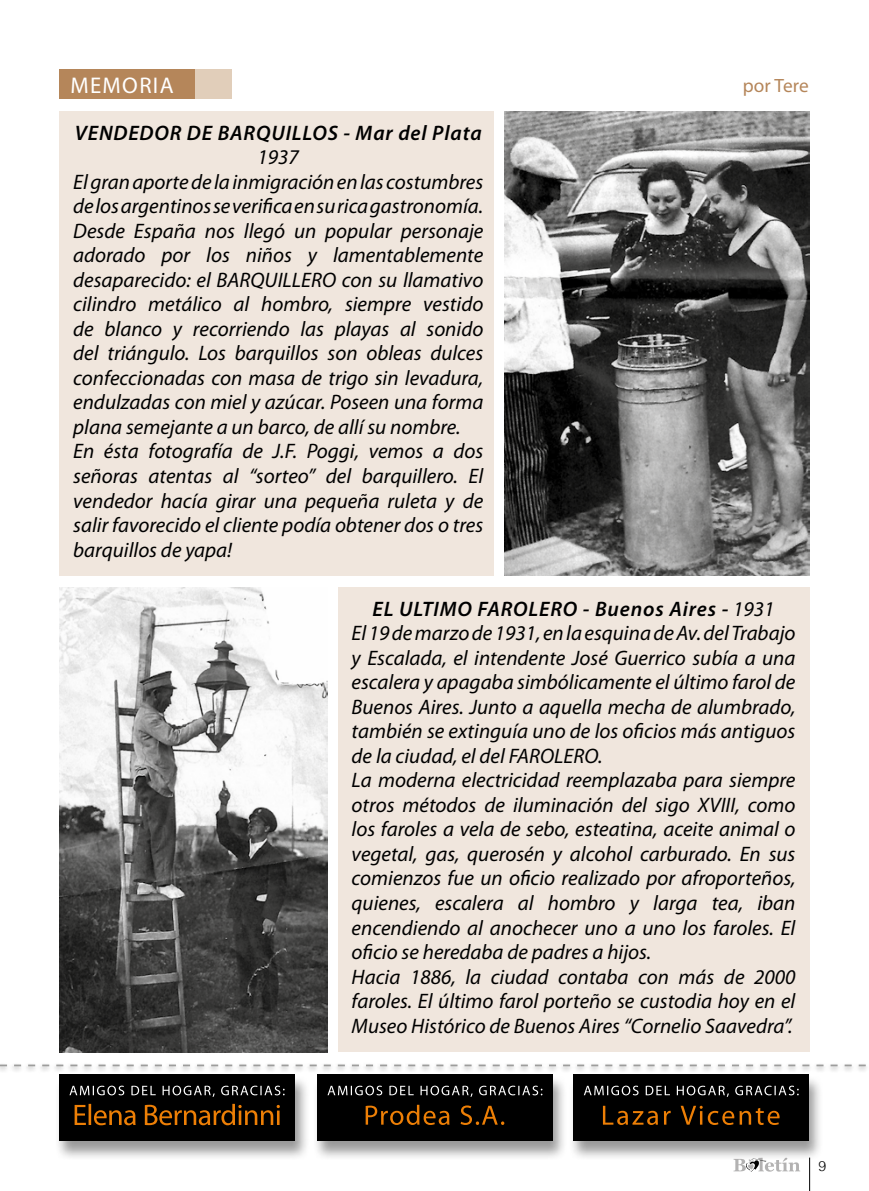
<style>
.page{position:relative;width:869px;height:1191px;background:#fff}
.page>*{position:absolute;margin:0;border:0;box-sizing:border-box;transform-origin:0 0}
.t1{font:22.75px "Myriad Pro";letter-spacing:.06em;color:#fff}
.t2{font:italic 21px/24.5px "Myriad Pro";color:#000}
.t3{font:italic 600 21px "Myriad Pro";letter-spacing:.04em;color:#000}
.t4{font:19.25px "Myriad Pro";letter-spacing:.01em;color:#b5865a}
.t5{font:300 14px "Helvetica";color:#000}
.s1{font-weight:600}
</style>
<div class="page">
<hr style="left:809px;top:1157px;width:1px;height:34px;background:#000">
<svg style="left:733px;top:1160px;width:66px;height:11px"></svg>
<div style="left:568px;top:1074px;width:255px;height:86px;background:#000;opacity:.4"></div>
<div style="left:573px;top:1074px;width:235px;height:66px;background:#000"></div>
<div style="left:312px;top:1074px;width:255px;height:86px;background:#000;opacity:.4"></div>
<div style="left:317px;top:1074px;width:235px;height:66px;background:#000"></div>
<svg style="left:584px;top:1085px;width:214px;height:12px"></svg>
<svg style="left:327px;top:1085px;width:215px;height:12px"></svg>
<svg style="left:602px;top:1105px;width:177px;height:20px"></svg>
<div style="left:0;top:1062px;width:868px;height:11px;background:#000;opacity:.4"></div>
<svg style="left:0;top:1064px;width:868px;height:2px"></svg>
<div style="left:54px;top:1074px;width:255px;height:86px;background:#000;opacity:.4"></div>
<div style="left:59px;top:1074px;width:236px;height:66px;background:#000"></div>
<svg style="left:69px;top:1085px;width:215px;height:12px"></svg>
<svg style="left:75px;top:1103px;width:205px;height:22px"></svg>
<svg style="left:365px;top:1104px;width:139px;height:21px"></svg>
<div style="left:59px;top:69px;width:138px;height:30px;background:#b5865a"></div>
<div style="left:196px;top:69px;width:36px;height:30px;background:#e1ceba"></div>
<div style="left:337px;top:587px;width:472px;height:465px;background:#f0e6dd"></div>
<div style="left:59px;top:111px;width:434px;height:465px;background:#f0e6dd"></div>
<img style="left:504px;top:111px;width:305px;height:465px">
<img style="left:59px;top:587px;width:268px;height:465px">
<p class="t1" style="left:70px;top:71px;width:105px">MEMORIA</p>
<p class="t4" style="left:742px;top:74px;width:68px">por Tere</p>
<p class="t3" style="left:75px;top:121px;width:408px">VENDEDOR DE BARQUILLOS - Mar del Plata</p>
<p class="t2" style="left:73px;top:145px;width:411px;text-indent:184px">1937<br>El gran aporte de la inmigración en las costumbres de los argentinos se verifica en su rica gastronomía.<br>Desde España nos llegó un popular personaje adorado por los niños y lamentablemente desaparecido: el BARQUILLERO con su llamativo cilindro metálico al hombro, siempre vestido de blanco y recorriendo las playas al sonido del triángulo. Los barquillos son obleas dulces confeccionadas con masa de trigo sin levadura, endulzadas con miel y azúcar. Poseen una forma plana semejante a un barco, de allí su nombre.<br>En ésta fotografía de J.F. Poggi, vemos a dos señoras atentas al “sorteo” del barquillero. El vendedor hacía girar una pequeña ruleta y de salir favorecido el cliente podía obtener dos o tres barquillos de yapa!</p>
<p class="t2" style="left:351px;top:597px;width:445px;text-indent:21px"><span class="s1">EL ULTIMO FAROLERO - Buenos Aires -</span> 1931<br>El 19 de marzo de 1931, en la esquina de Av. del Trabajo y Escalada, el intendente José Guerrico subía a una escalera y apagaba simbólicamente el último farol de Buenos Aires. Junto a aquella mecha de alumbrado, también se extinguía uno de los oficios más antiguos de la ciudad, el del FAROLERO.<br>La moderna electricidad reemplazaba para siempre otros métodos de iluminación del sigo XVIII, como los faroles a vela de sebo, esteatina, aceite animal o vegetal, gas, querosén y alcohol carburado. En sus comienzos fue un oficio realizado por afroporteños, quienes, escalera al hombro y larga tea, iban encendiendo al anochecer uno a uno los faroles. El oficio se heredaba de padres a hijos.<br>Hacia 1886, la ciudad contaba con más de 2000 faroles. El último farol porteño se custodia hoy en el Museo Histórico de Buenos Aires “Cornelio Saavedra”.</p>
<p class="t5" style="left:818px;top:1157px;width:9px">9</p>
</div>
